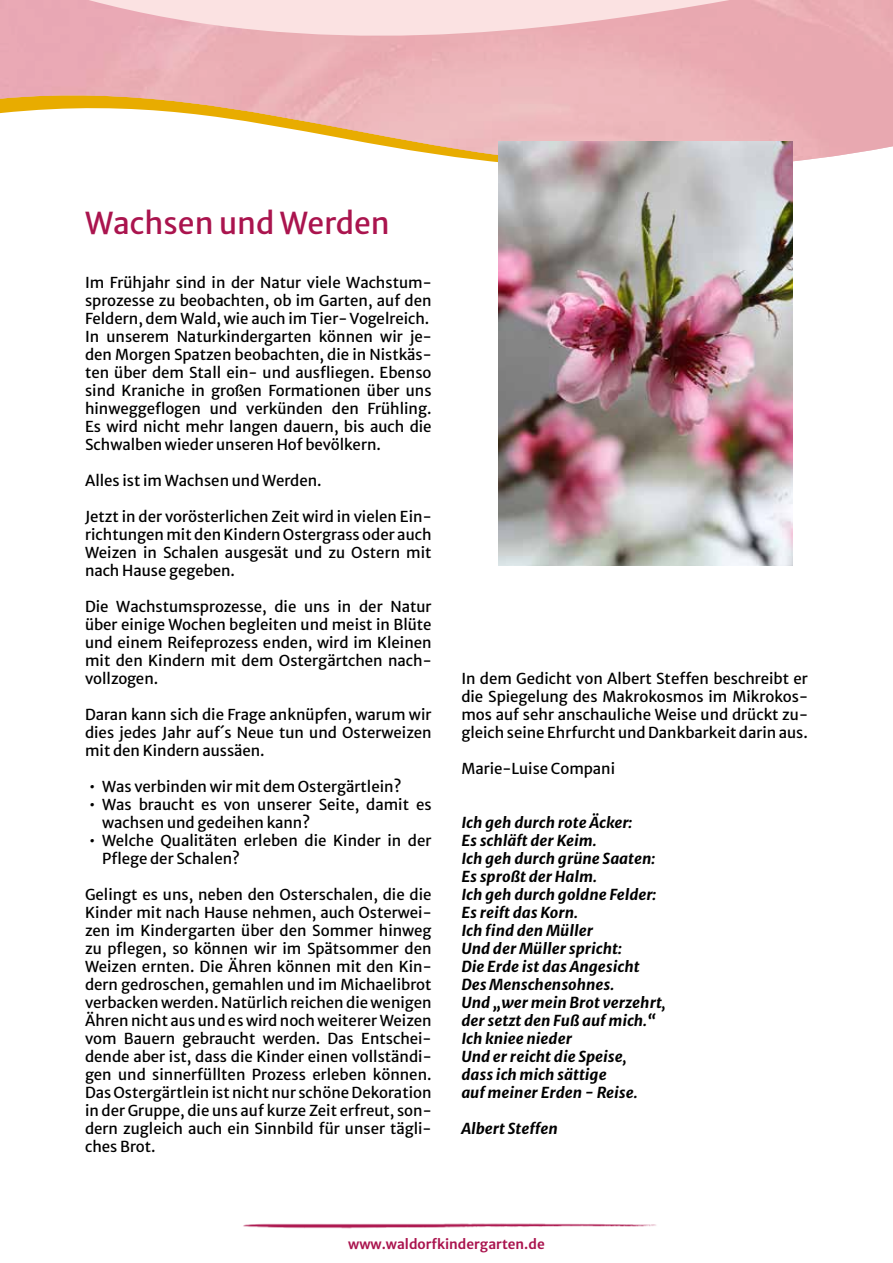
<style>
.page{position:relative;width:893px;height:1263px;background:#fff}
.page>*{position:absolute;margin:0;border:0;box-sizing:border-box;transform-origin:0 0}
.t1{font:30px "Merriweather Sans";color:#aa144e}
.t2{font:15px/18px "Merriweather Sans";color:#000;text-align:justify}
.t3{font:italic 15px/18px "Merriweather Sans";color:#000}
.t4{font:600 13.5px "Merriweather Sans";color:#aa144e}
</style>
<div class="page">
<img style="left:0;top:0;width:893px;height:169px">
<img style="left:243px;top:1223px;width:413px;height:6px">
<svg style="left:88px;top:0;width:642px;height:60px;background:#f0c1c6"></svg>
<img style="left:499px;top:142px;width:294px;height:424px">
<h1 class="t1" style="left:85px;top:197px;width:306px">Wachsen und Werden</h1>
<p class="t2" style="left:85px;top:272px;width:348px;text-align:left">Im Frühjahr sind in der Natur viele Wachstum&shy;sprozesse zu beobachten, ob im Garten, auf den Feldern, dem Wald, wie auch im Tier- Vogelreich.<br>In unserem Naturkindergarten können wir je&shy;den Morgen Spatzen beobachten, die in Nistkäs&shy;ten über dem Stall ein- und ausfliegen. Ebenso sind Kraniche in großen Formationen über uns hinweggeflogen und verkünden den Frühling.<br>Es wird nicht mehr langen dauern, bis auch die Schwalben wieder unseren Hof bevölkern.</p>
<p class="t2" style="left:85px;top:470px;width:238px">Alles ist im Wachsen und Werden.</p>
<p class="t2" style="left:85px;top:506px;width:348px">Jetzt in der vorösterlichen Zeit wird in vielen Ein&shy;richtungen mit den Kindern Ostergrass oder auch Weizen in Schalen ausgesät und zu Ostern mit nach Hause gegeben.</p>
<p class="t2" style="left:85px;top:596px;width:348px">Die Wachstumsprozesse, die uns in der Natur über einige Wochen begleiten und meist in Blüte und einem Reifeprozess enden, wird im Kleinen mit den Kindern mit dem Ostergärtchen nach&shy;vollzogen.</p>
<p class="t2" style="left:85px;top:704px;width:348px">Daran kann sich die Frage anknüpfen, warum wir dies jedes Jahr auf´s Neue tun und Osterweizen mit den Kindern aussäen.</p>
<p class="t2" style="left:89px;top:776px;width:314px">• Was verbinden wir mit dem Ostergärtlein?</p>
<p class="t2" style="left:102px;top:794px;width:331px;text-indent:-13px">• Was braucht es von unserer Seite, damit es wachsen und gedeihen kann?</p>
<p class="t2" style="left:102px;top:830px;width:331px;text-indent:-13px">• Welche Qualitäten erleben die Kinder in der<br>Pflege der Schalen?</p>
<p class="t2" style="left:85px;top:884px;width:348px">Gelingt es uns, neben den Osterschalen, die die Kinder mit nach Hause nehmen, auch Osterwei&shy;zen im Kindergarten über den Sommer hinweg zu pflegen, so können wir im Spätsommer den Weizen ernten. Die Ähren können mit den Kin&shy;dern gedroschen, gemahlen und im Michaelibrot verbacken werden. Natürlich reichen die wenigen Ähren nicht aus und es wird noch weiterer Weizen vom Bauern gebraucht werden. Das Entschei&shy;dende aber ist, dass die Kinder einen vollständi&shy;gen und sinnerfüllten Prozess erleben können.<br>Das Ostergärtlein ist nicht nur schöne Dekoration in der Gruppe, die uns auf kurze Zeit erfreut, son&shy;dern zugleich auch ein Sinnbild für unser tägli&shy;ches Brot.</p>
<p class="t2" style="left:461px;top:668px;width:348px">In dem Gedicht von Albert Steffen beschreibt er die Spiegelung des Makrokosmos im Mikrokos&shy;mos auf sehr anschauliche Weise und drückt zu&shy;gleich seine Ehrfurcht und Dankbarkeit darin aus.</p>
<p class="t2" style="left:461px;top:758px;width:155px">Marie-Luise Compani</p>
<p class="t3" style="left:461px;top:812px;width:206px">Ich geh durch rote Äcker:<br>Es schläft der Keim.<br>Ich geh durch grüne Saaten:<br>Es sproßt der Halm.<br>Ich geh durch goldne Felder:<br>Es reift das Korn.<br>Ich find den Müller<br>Und der Müller spricht:<br>Die Erde ist das Angesicht<br>Des Menschensohnes.<br>Und „wer mein Brot verzehrt, der setzt den Fuß auf mich.“<br>Ich kniee nieder<br>Und er reicht die Speise,<br>dass ich mich sättige<br>auf meiner Erden - Reise.</p>
<p class="t3" style="left:461px;top:1118px;width:98px">Albert Steffen</p>
<p class="t4" style="left:348px;top:1232px;width:198px">www.waldorfkindergarten.de</p>
</div>
